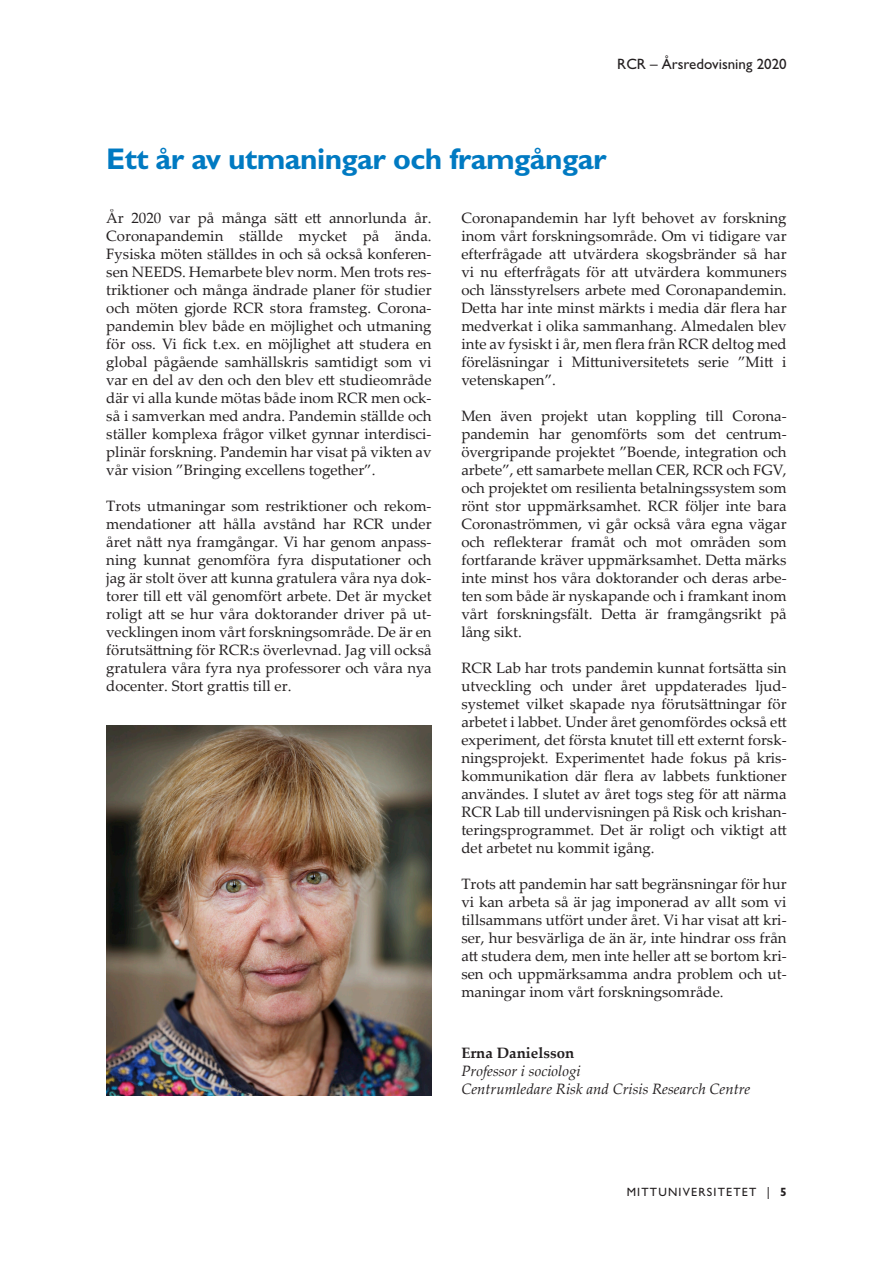
<style>
.page{position:relative;width:893px;height:1263px;background:#fff}
.page>*{position:absolute;margin:0;border:0;box-sizing:border-box;transform-origin:0 0}
.Rubrik{font:700 30px "Gill Sans Std";letter-spacing:-.02em;color:#007ac2}
.Brödtext{font:15px/18px "Palatino Linotype";color:#231f20;text-align:justify}
.t1{font:italic 15px "Palatino Linotype";color:#231f20}
.t2{font:15px "Gill Sans Std";color:#231f20}
.t3{font:700 15px "Palatino Linotype";color:#231f20}
.t4{font:12px "Gill Sans Std";letter-spacing:.1em;color:#231f20}
.s1{font-weight:700}
</style>
<div class="page">
<img style="left:106px;top:725px;width:326px;height:370px">
<p class="t2" style="left:617px;top:55px;width:171px">RCR – Årsredovisning 2020</p>
<h1 class="Rubrik" style="left:106px;top:141px;width:502px">Ett år av utmaningar och framgångar</h1>
<p class="Brödtext" style="left:106px;top:209px;width:327px">År 2020 var på många sätt ett annorlunda år.<br>Coronapandemin ställde mycket på ända.<br>Fysiska möten ställdes in och så också konferen&shy;sen NEEDS. Hemarbete blev norm. Men trots res&shy;triktioner och många ändrade planer för studier och möten gjorde RCR stora framsteg. Corona&shy;pandemin blev både en möjlighet och utmaning för oss. Vi fick t.ex. en möjlighet att studera en global pågående samhällskris samtidigt som vi var en del av den och den blev ett studieområde där vi alla kunde mötas både inom RCR men ock&shy;så i samverkan med andra. Pandemin ställde och ställer komplexa frågor vilket gynnar interdisci&shy;plinär forskning. Pandemin har visat på vikten av vår vision ”Bringing excellens together”.</p>
<p class="Brödtext" style="left:106px;top:497px;width:327px">Trots utmaningar som restriktioner och rekom&shy;mendationer att hålla avstånd har RCR under året nått nya framgångar. Vi har genom anpass&shy;ning kunnat genomföra fyra disputationer och jag är stolt över att kunna gratulera våra nya dok&shy;torer till ett väl genomfört arbete. Det är mycket roligt att se hur våra doktorander driver på ut&shy;vecklingen inom vårt forskningsområde. De är en förutsättning för RCR:s överlevnad. Jag vill också gratulera våra fyra nya professorer och våra nya docenter. Stort grattis till er.</p>
<p class="Brödtext" style="left:461px;top:209px;width:327px">Coronapandemin har lyft behovet av forskning inom vårt forskningsområde. Om vi tidigare var efterfrågade att utvärdera skogsbränder så har vi nu efterfrågats för att utvärdera kommuners och länsstyrelsers arbete med Coronapandemin.<br>Detta har inte minst märkts i media där flera har medverkat i olika sammanhang. Almedalen blev inte av fysiskt i år, men flera från RCR deltog med föreläsningar i Mittuniversitetets serie ”Mitt i vetenskapen”.</p>
<p class="Brödtext" style="left:461px;top:407px;width:327px">Men även projekt utan koppling till Corona&shy;pandemin har genomförts som det centrum&shy;övergripande projektet ”Boende, integration och arbete”, ett samarbete mellan CER, RCR och FGV, och projektet om resilienta betalningssystem som rönt stor uppmärksamhet. RCR följer inte bara Coronaströmmen, vi går också våra egna vägar och reflekterar framåt och mot områden som fortfarande kräver uppmärksamhet. Detta märks inte minst hos våra doktorander och deras arbe&shy;ten som både är nyskapande och i framkant inom vårt forskningsfält. Detta är framgångsrikt på lång sikt.</p>
<p class="Brödtext" style="left:461px;top:659px;width:327px">RCR Lab har trots pandemin kunnat fortsätta sin utveckling och under året uppdaterades ljud&shy;systemet vilket skapade nya förutsättningar för arbetet i labbet. Under året genomfördes också ett experiment, det första knutet till ett externt forsk&shy;ningsprojekt. Experimentet hade fokus på kris&shy;kommunikation där flera av labbets funktioner användes. I slutet av året togs steg för att närma RCR Lab till undervisningen på Risk och krishan&shy;teringsprogrammet. Det är roligt och viktigt att det arbetet nu kommit igång.</p>
<p class="Brödtext" style="left:461px;top:875px;width:327px">Trots att pandemin har satt begränsningar för hur vi kan arbeta så är jag imponerad av allt som vi tillsammans utfört under året. Vi har visat att kri&shy;ser, hur besvärliga de än är, inte hindrar oss från att studera dem, men inte heller att se bortom kri&shy;sen och uppmärksamma andra problem och ut&shy;maningar inom vårt forskningsområde.</p>
<p class="t3" style="left:461px;top:1042px;width:114px">Erna Danielsson</p>
<p class="t1" style="left:461px;top:1060px;width:121px">Professor i sociologi</p>
<p class="t1" style="left:461px;top:1078px;width:291px">Centrumledare Risk and Crisis Research Centre</p>
<p class="t4" style="left:627px;top:1185px;width:161px">MITTUNIVERSITETET | <span class="s1">5</span></p>
</div>
